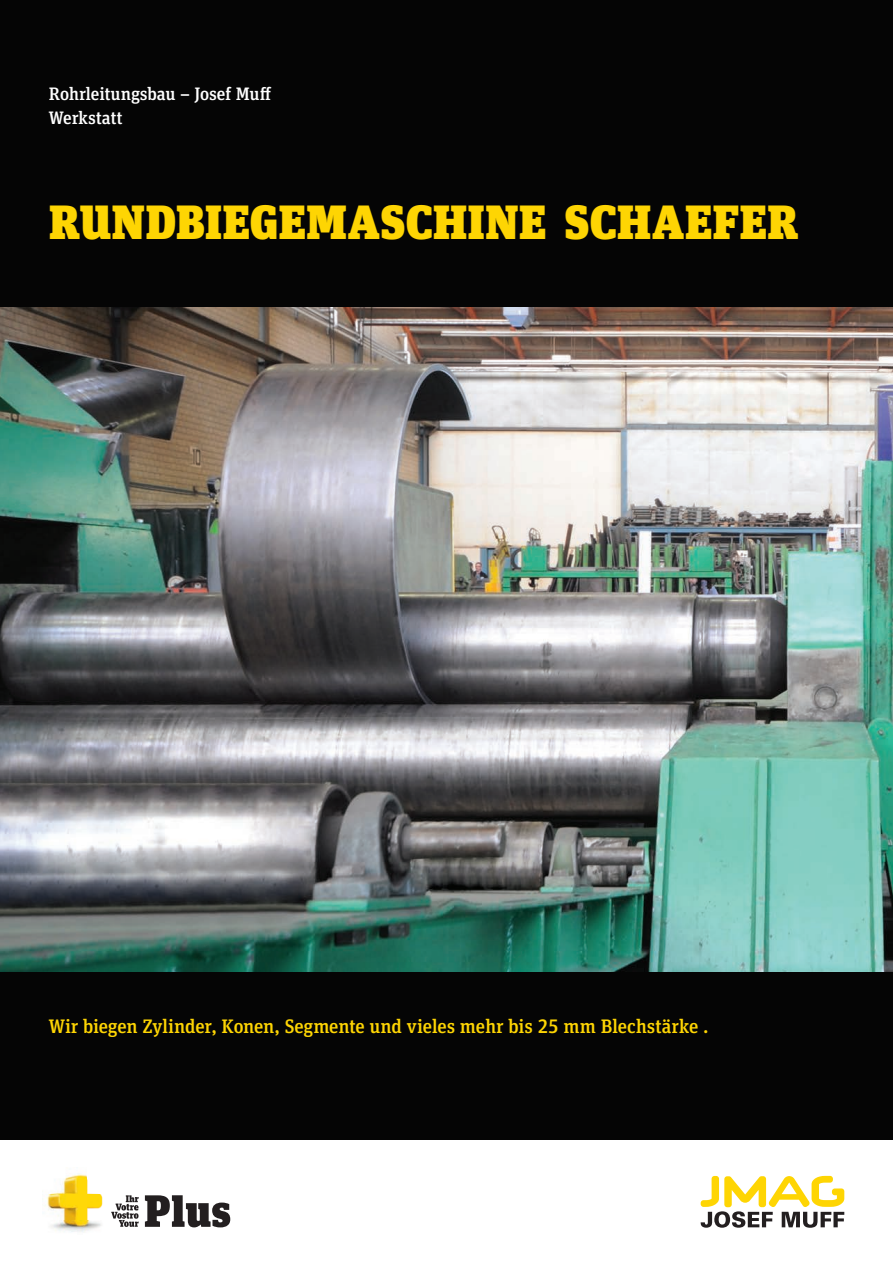
<style>
.page{position:relative;width:893px;height:1263px;background:#fff}
.page>*{position:absolute;margin:0;border:0;box-sizing:border-box;transform-origin:0 0}
.t1{font:900 48px "Unit Slab OT";letter-spacing:.01em;color:#fed503}
.t2{font:500 19.5px "Unit Slab OT";letter-spacing:-.01em;color:#fed503}
.t3{font:500 18px/24px "Unit Slab OT";letter-spacing:-.005em;color:#fff}
</style>
<div class="page">
<div style="left:0;top:0;width:893px;height:1139px;background:#050505"></div>
<img style="left:44px;top:1172px;width:59px;height:60px">
<svg style="left:145px;top:1195px;width:85px;height:32px"></svg>
<svg style="left:111px;top:1195px;width:28px;height:32px"></svg>
<img style="left:0;top:307px;width:893px;height:664px">
<svg style="left:701px;top:1176px;width:143px;height:52px"></svg>
<p class="t3" style="left:49px;top:81px;width:224px">Rohrleitungsbau – Josef Muff<br>Werkstatt</p>
<h1 class="t1" style="left:49px;top:191px;width:751px">RUNDBIEGEMASCHINE SCHAEFER</h1>
<p class="t2" style="left:49px;top:1013px;width:661px">Wir biegen Zylinder, Konen, Segmente und vieles mehr bis 25 mm Blechstärke .</p>
</div>
